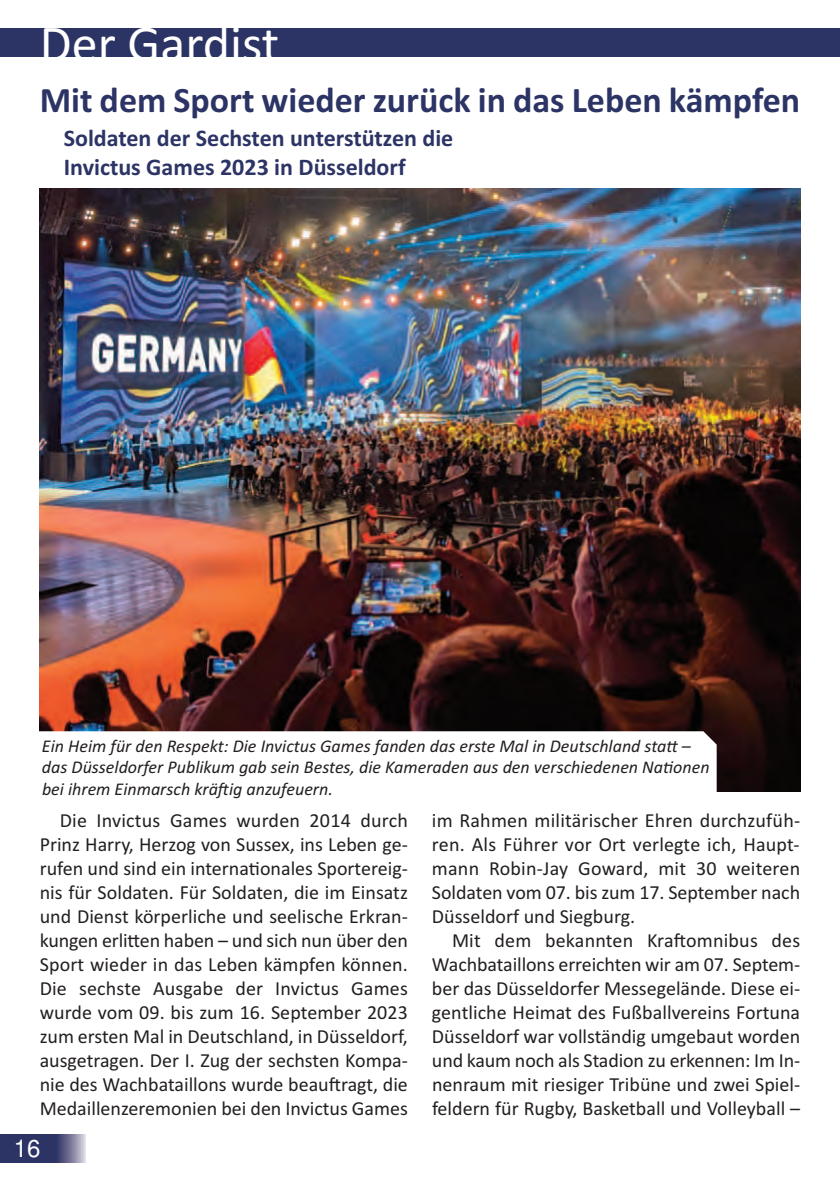
<style>
.page{position:relative;width:840px;height:1191px;background:#fff}
.page>*{position:absolute;margin:0;border:0;box-sizing:border-box;transform-origin:0 0}
.t1{font:25.4px "Calibri";color:#fff}
.t2{font:24px "Arial";color:#fff}
.t3{font:700 17.6px "Calibri";color:#2c3465}
.t4{font:700 11.8px "Calibri";color:#2c3465}
.t5{font:9.8px "Calibri";color:#231f20}
.t6{font:9.8px "Calibri";letter-spacing:.02em;color:#231f20}
.t7{font:italic 8.8px "Calibri";color:#231f20}
</style>
<div class="page">
<div style="left:0;top:28px;width:839px;height:29px;background:#2c3465"></div>
<div style="left:0;top:1134px;width:58px;height:28px;background:#2c3465"></div>
<div style="left:57px;top:1134px;width:28px;height:28px;background:linear-gradient(to right,#2d2e60,#ccc8d7)"></div>
<img style="left:40px;top:188px;width:759px;height:603px">
<svg style="left:39px;top:731px;width:677px;height:60px"></svg>
<h1 class="t1" style="left:40px;top:38px;width:241px">Der Gardist</h1>
<h3 class="t3" style="left:40px;top:96px;width:761px">Mit dem Sport wieder zurück in das Leben kämpfen</h3>
<p class="t4" style="left:64px;top:135px;width:391px">Soldaten der Sechsten unterstützen die</p>
<p class="t4" style="left:64px;top:164px;width:343px">Invictus Games 2023 in Düsseldorf</p>
<p class="t7" style="left:42px;top:743px;width:650px">Ein Heim für den Respekt: Die Invictus Games fanden das erste Mal in Deutschland stat 3</p>
<p class="t7" style="left:42px;top:765px;width:668px">das Düsseldorfer Publikum gab sein Bestes, die Kameraden aus den verschiedenen Na}onen</p>
<p class="t7" style="left:42px;top:787px;width:292px">bei ihrem Einmarsch krävig anzufeuern.</p>
<p class="t6" style="left:60px;top:817px;width:349px">Die Invictus Games wurden 2014 durch</p>
<p class="t5" style="left:40px;top:841px;width:369px">Prinz Harry, Herzog von Sussex, ins Leben ge-</p>
<p class="t5" style="left:40px;top:865px;width:369px">rufen und sind ein interna}onales Sportereig-</p>
<p class="t5" style="left:40px;top:889px;width:369px">nis für Soldaten. Für Soldaten, die im Einsatz</p>
<p class="t5" style="left:40px;top:913px;width:369px">und Dienst körperliche und seelische Erkran-</p>
<p class="t5" style="left:40px;top:937px;width:369px">kungen erliten haben 3 und sich nun über den</p>
<p class="t5" style="left:40px;top:961px;width:369px">Sport wieder in das Leben kämpfen können.</p>
<p class="t6" style="left:40px;top:985px;width:369px">Die sechste Ausgabe der Invictus Games</p>
<p class="t5" style="left:40px;top:1009px;width:369px">wurde vom 09. bis zum 16. September 2023</p>
<p class="t5" style="left:40px;top:1033px;width:369px">zum ersten Mal in Deutschland, in Düsseldorf,</p>
<p class="t5" style="left:40px;top:1057px;width:369px">ausgetragen. Der I. Zug der sechsten Kompa-</p>
<p class="t5" style="left:40px;top:1081px;width:369px">nie des Wachbataillons wurde beauvragt, die</p>
<p class="t5" style="left:40px;top:1105px;width:369px">Medaillenzeremonien bei den Invictus Games</p>
<h2 class="t2" style="left:14px;top:1139px;width:28px">16</h2>
<p class="t6" style="left:431px;top:817px;width:369px">im Rahmen militärischer Ehren durchzufüh-</p>
<p class="t6" style="left:431px;top:841px;width:369px">ren. Als Führer vor Ort verlegte ich, Haupt-</p>
<p class="t6" style="left:432px;top:865px;width:369px">mann Robin-Jay Goward, mit 30 weiteren</p>
<p class="t5" style="left:432px;top:889px;width:369px">Soldaten vom 07. bis zum 17. September nach</p>
<p class="t5" style="left:432px;top:913px;width:204px">Düsseldorf und Siegburg.</p>
<p class="t5" style="left:452px;top:937px;width:30px">Mit</p>
<p class="t5" style="left:494px;top:937px;width:38px">dem</p>
<p class="t6" style="left:544px;top:937px;width:90px">bekannten</p>
<p class="t5" style="left:646px;top:937px;width:112px">Kravomnibus</p>
<p class="t5" style="left:771px;top:937px;width:30px">des</p>
<p class="t5" style="left:432px;top:961px;width:369px">Wachbataillons erreichten wir am 07. Septem-</p>
<p class="t5" style="left:432px;top:985px;width:369px">ber das Düsseldorfer Messegelände. Diese ei-</p>
<p class="t5" style="left:432px;top:1009px;width:369px">gentliche Heimat des Fußballvereins Fortuna</p>
<p class="t5" style="left:432px;top:1033px;width:369px">Düsseldorf war vollständig umgebaut worden</p>
<p class="t5" style="left:432px;top:1057px;width:369px">und kaum noch als Stadion zu erkennen: Im In-</p>
<p class="t5" style="left:432px;top:1081px;width:369px">nenraum mit riesiger Tribüne und zwei Spiel-</p>
<p class="t5" style="left:432px;top:1105px;width:369px">feldern für Rugby, Basketball und Volleyball 3</p>
</div>
